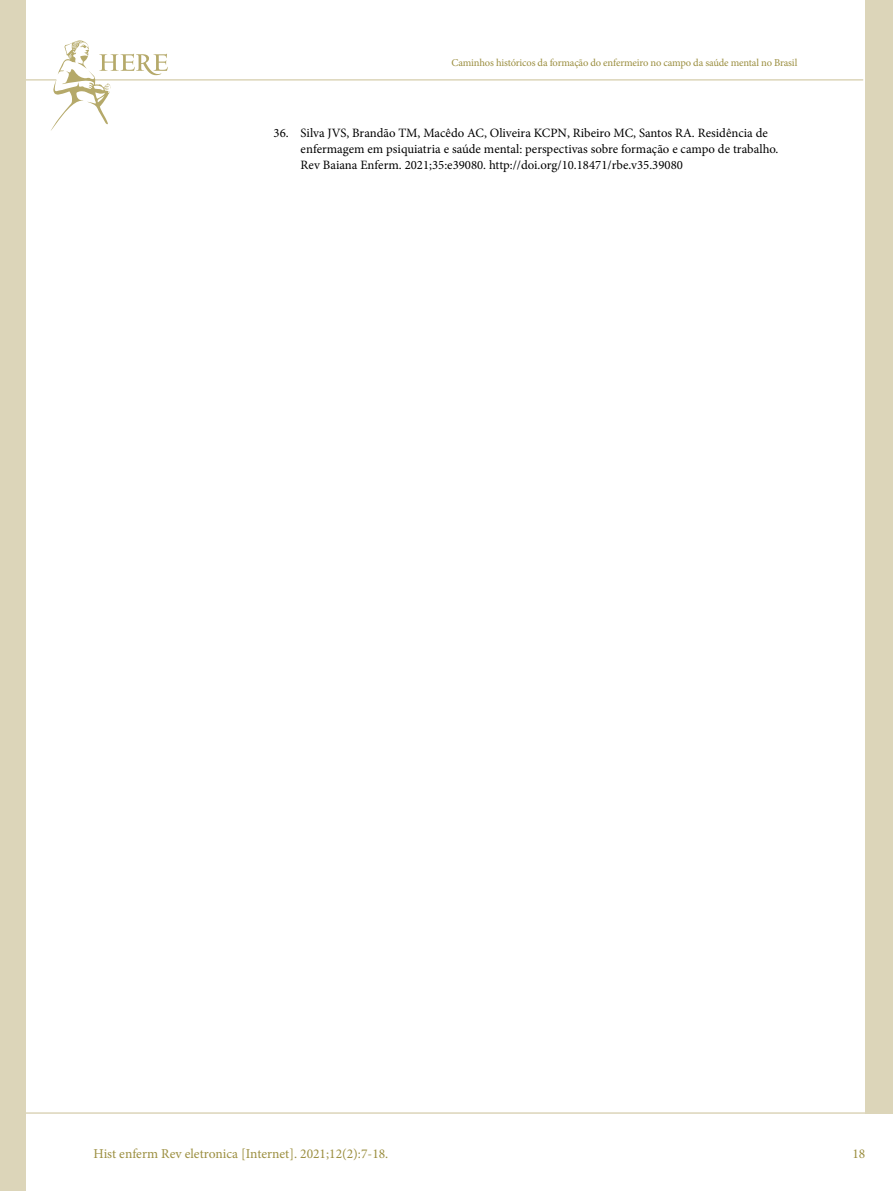
<style>
.page{position:relative;width:893px;height:1191px;background:#fff}
.page>*{position:absolute;margin:0;border:0;box-sizing:border-box;transform-origin:0 0}
.t1{font:13.5px "Minion Pro";color:#9b8e3f}
.t2{font:12.75px/16.2px "Minion Pro";color:#000}
.t3{font:10.5px "Minion Pro";letter-spacing:-.015em;color:#9b8e3f}
</style>
<div class="page">
<hr style="left:0;top:1112px;width:893px;height:1px;background:#dcd5b9">
<hr style="left:0;top:79px;width:863px;height:2px;background:#dcd5b9">
<div style="left:865px;top:0;width:28px;height:1113px;background:#dcd5b9"></div>
<div style="left:0;top:0;width:26px;height:1191px;background:#dcd5b9"></div>
<svg style="left:50px;top:40px;width:118px;height:91px"></svg>
<p class="t3" style="left:451px;top:56px;width:347px">Caminhos históricos da formação do enfermeiro no campo da saúde mental no Brasil</p>
<p class="t2" style="left:301px;top:125px;width:479px;text-indent:-27px">36. Silva JVS, Brandão TM, Macêdo AC, Oliveira KCPN, Ribeiro MC, Santos RA. Residência de enfermagem em psiquiatria e saúde mental: perspectivas sobre formação e campo de trabalho.<br>Rev Baiana Enferm. 2021;35:e39080. http://doi.org/10.18471/rbe.v35.39080</p>
<p class="t1" style="left:94px;top:1144px;width:296px">Hist enferm Rev eletronica [Internet]. 2021;12(2):7-18.</p>
<p class="t1" style="left:852px;top:1144px;width:14px">18</p>
</div>
